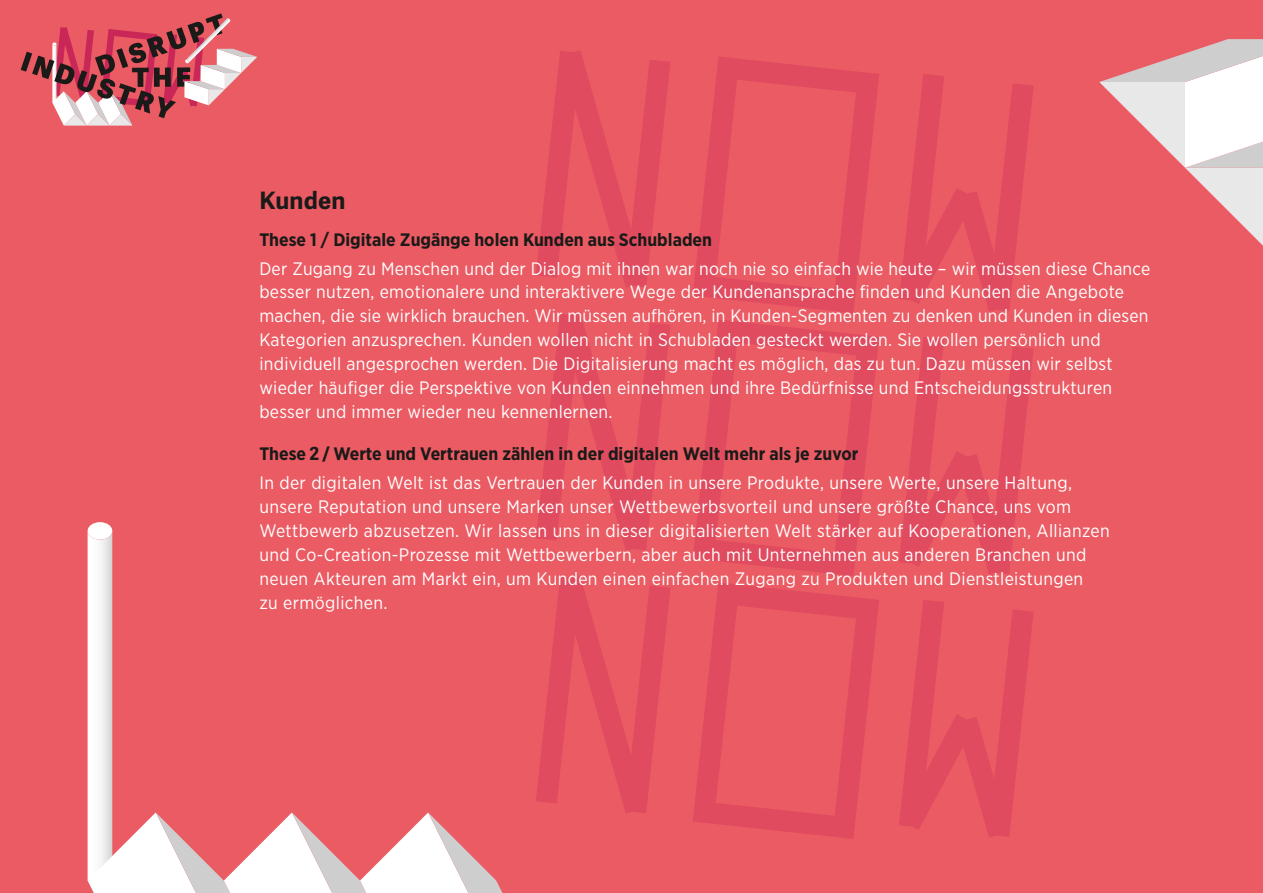
<style>
.page{position:relative;width:1263px;height:893px;background:#eb5b63}
.page>*{position:absolute;margin:0;border:0;box-sizing:border-box;transform-origin:0 0}
.t1{font:700 24px "Adelle Sans";letter-spacing:.01em;color:#1a1a18}
.t2{font:18px/24px "Gotham Narrow";letter-spacing:.015em;color:#fff}
.t3{font:700 18px "Gotham Narrow";color:#1a1a18}
.s1{font-weight:700;color:#1a1a18}
.s2{font-family:"Adelle Sans";font-weight:700;color:#1a1a18}
</style>
<div class="page">
<svg style="left:21px;top:13px;width:236px;height:113px"></svg>
<div style="left:88px;top:522px;width:24px;height:18px;background:#fff;border-radius:50%"></div>
<svg style="left:88px;top:531px;width:414px;height:362px"></svg>
<svg style="left:1099px;top:39px;width:164px;height:207px"></svg>
<svg style="left:693px;top:57px;width:186px;height:256px"></svg>
<svg style="left:536px;top:51px;width:134px;height:237px"></svg>
<svg style="left:899px;top:74px;width:134px;height:237px"></svg>
<svg style="left:693px;top:320px;width:186px;height:256px"></svg>
<svg style="left:536px;top:313px;width:134px;height:238px"></svg>
<svg style="left:899px;top:337px;width:134px;height:237px"></svg>
<svg style="left:693px;top:583px;width:186px;height:256px"></svg>
<svg style="left:536px;top:576px;width:134px;height:237px"></svg>
<svg style="left:899px;top:600px;width:134px;height:237px"></svg>
<h1 class="t1" style="left:259px;top:183px;width:88px">Kunden</h1>
<p class="t3" style="left:259px;top:228px;width:454px">These 1 / Digitale Zugänge holen Kunden aus Schubladen</p>
<p class="t2" style="left:259px;top:256px;width:892px">Der Zugang zu Menschen und der Dialog mit ihnen war noch nie so einfach wie heute – wir müssen diese Chance besser nutzen, emotionalere und interaktivere Wege der Kundenansprache finden und Kunden die Angebote machen, die sie wirklich brauchen. Wir müssen aufhören, in Kunden-Segmenten zu denken und Kunden in diesen Kategorien anzusprechen. Kunden wollen nicht in Schubladen gesteckt werden. Sie wollen persönlich und individuell angesprochen werden. Die Digitalisierung macht es möglich, das zu tun. Dazu müssen wir selbst wieder häufiger die Perspektive von Kunden einnehmen und ihre Bedürfnisse und Entscheidungsstrukturen besser und immer wieder neu kennenlernen.</p>
<p class="t2" style="left:259px;top:440px;width:814px;line-height:28.2px"><span class="s1">These</span> <span class="s2">2 /</span> <span class="s1">Werte und Vertrauen zählen in der digitalen Welt mehr als je zuvor<br></span>In der digitalen Welt ist das Vertrauen der Kunden in unsere Produkte, unsere Werte, unsere Haltung,</p>
<p class="t2" style="left:259px;top:494px;width:852px">unsere Reputation und unsere Marken unser Wettbewerbsvorteil und unsere größte Chance, uns vom Wettbewerb abzusetzen. Wir lassen uns in dieser digitalisierten Welt stärker auf Kooperationen, Allianzen und Co-Creation-Prozesse mit Wettbewerbern, aber auch mit Unternehmen aus anderen Branchen und neuen Akteuren am Markt ein, um Kunden einen einfachen Zugang zu Produkten und Dienstleistungen<br>zu ermöglichen.</p>
</div>
